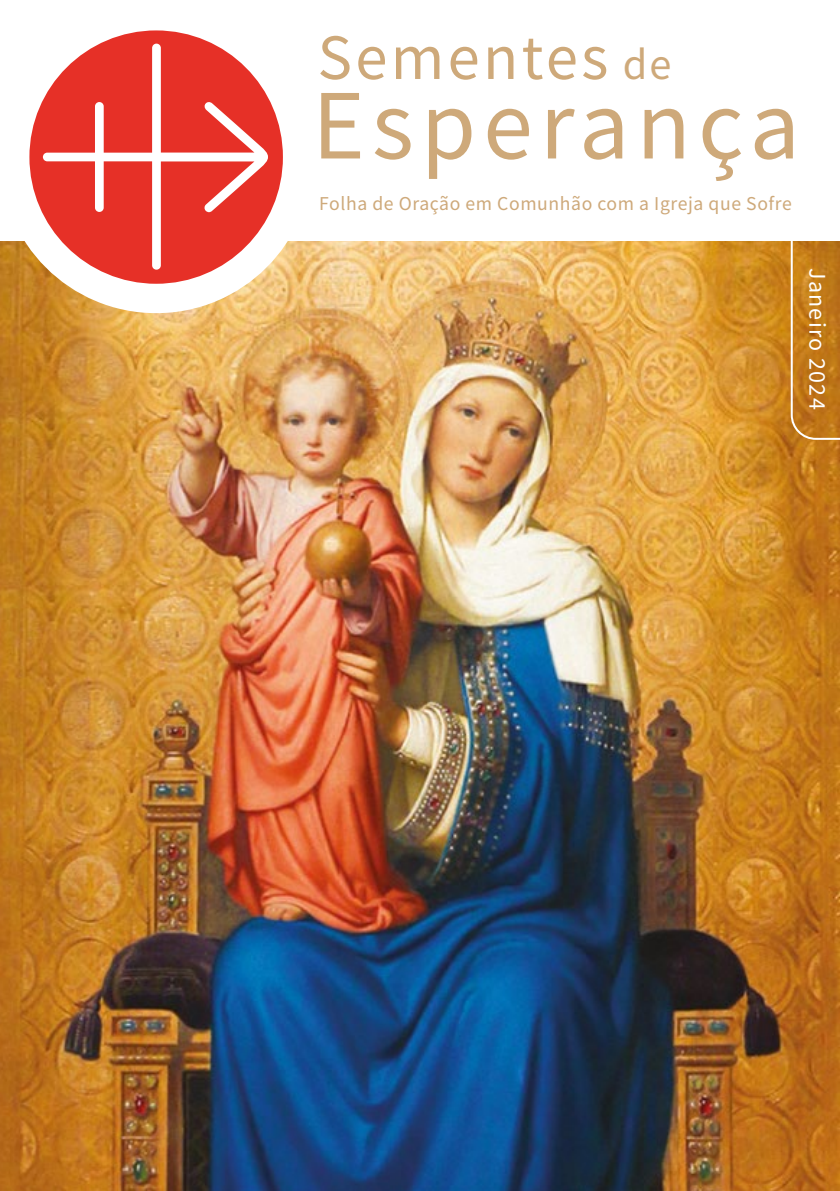
<style>
.page{position:relative;width:840px;height:1191px;background:#fff}
.page>*{position:absolute;margin:0;border:0;box-sizing:border-box;transform-origin:0 0}
.t1{font:99.8px "Source Sans Pro";letter-spacing:.07em;color:#cea97a}
.t2{font:64.6px "Source Sans Pro";letter-spacing:.05em;color:#cea97a}
.t3{font:24px "Source Sans Pro";letter-spacing:.05em;color:#fff}
.t4{font:19.6px "Source Sans Pro";letter-spacing:.03em;color:#cea97a}
.s1{font-size:44.4px}
</style>
<div class="page">
<img style="left:0;top:242px;width:839px;height:949px">
<div style="left:0;top:1px;width:312px;height:312px;background:#fff;border-radius:50%"></div>
<svg style="left:29px;top:30px;width:254px;height:254px;fill:#e63027"></svg>
<svg style="left:789px;top:241px;width:50px;height:200px;background:#c37e23"></svg>
<h2 class="t2" style="left:317px;top:16px;width:355px">Sementes <span class="s1">de</span></h2>
<h1 class="t1" style="left:312px;top:62px;width:489px">Esperança</h1>
<p class="t4" style="left:319px;top:191px;width:474px">Folha de Oração em Comunhão com a Igreja que Sofre</p>
<p class="t3" style="left:832px;top:268px;width:143px;rotate:90deg">Janeiro 2024</p>
</div>
